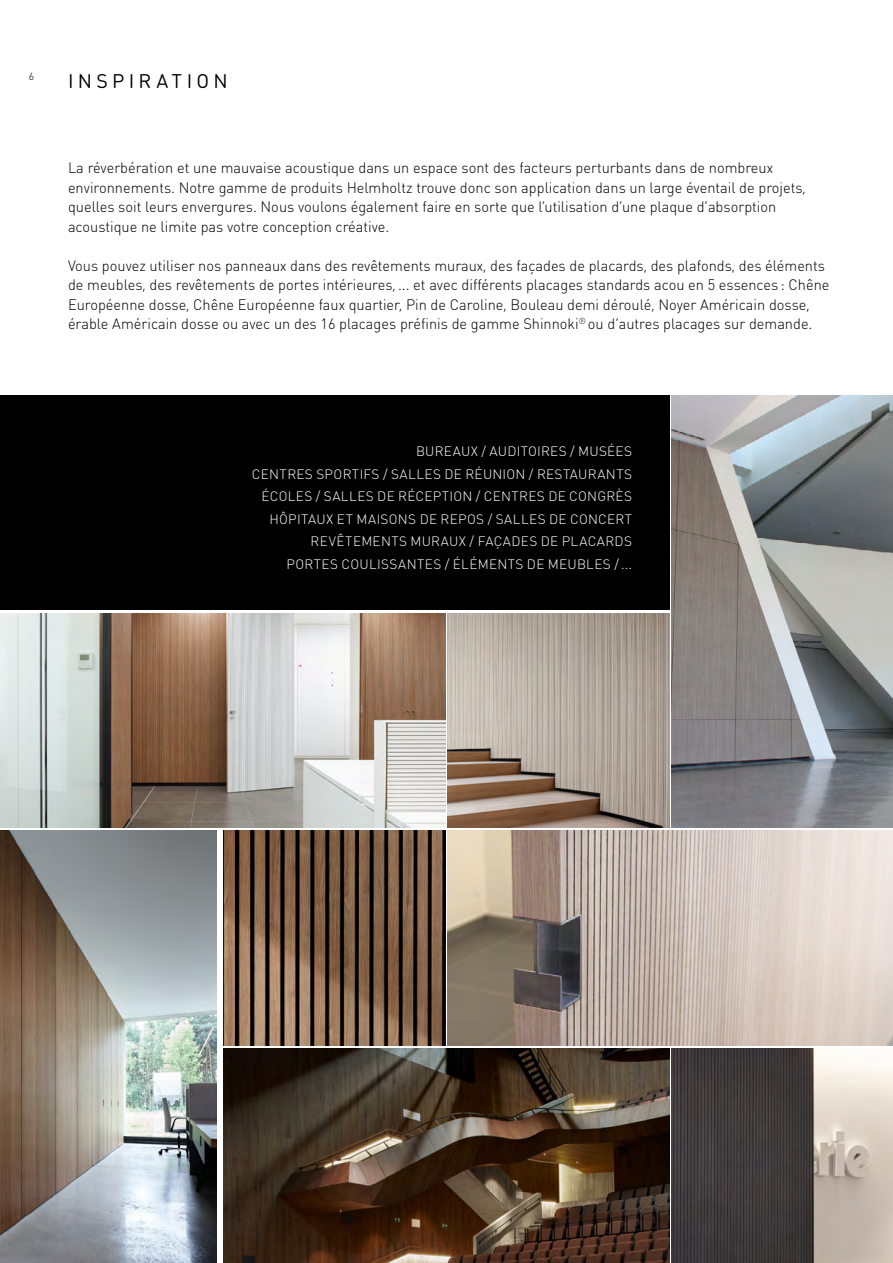
<style>
.page{position:relative;width:893px;height:1263px;background:#fff}
.page>*{position:absolute;margin:0;border:0;box-sizing:border-box;transform-origin:0 0}
.t1{font:19.5px "DIN Round Pro";letter-spacing:.22em;color:#000}
.t2{font:300 15px/19.5px "DIN Round Pro";color:#000}
.t3{font:300 13.5px/22.5px "DIN Round Pro";letter-spacing:.02em;color:#fff;text-align:right}
.t4{font:300 10.5px "DIN Round Pro";color:#000}
</style>
<div class="page">
<div style="left:0;top:395px;width:669px;height:215px;background:#000"></div>
<img style="left:672px;top:395px;width:221px;height:433px">
<img style="left:672px;top:1048px;width:221px;height:215px">
<img style="left:448px;top:613px;width:221px;height:215px">
<img style="left:0;top:831px;width:216px;height:432px">
<img style="left:0;top:613px;width:445px;height:215px">
<img style="left:448px;top:831px;width:445px;height:214px">
<img style="left:224px;top:1048px;width:445px;height:215px">
<img style="left:224px;top:831px;width:221px;height:214px">
<p class="t4" style="left:29px;top:70px;width:7px">6</p>
<h1 class="t1" style="left:68px;top:68px;width:161px">INSPIRATION</h1>
<p class="t2" style="left:68px;top:157px;width:739px">La réverbération et une mauvaise acoustique dans un espace sont des facteurs perturbants dans de nombreux environnements. Notre gamme de produits Helmholtz trouve donc son application dans un large éventail de projets, quelles soit leurs envergures. Nous voulons également faire en sorte que l’utilisation d’une plaque d’absorption acoustique ne limite pas votre conception créative.</p>
<p class="t2" style="left:68px;top:255px;width:763px">Vous pouvez utiliser nos panneaux dans des revêtements muraux, des façades de placards, des plafonds, des éléments de meubles, des revêtements de portes intérieures, ... et avec différents placages standards acou en 5 essences : Chêne Européenne dosse, Chêne Européenne faux quartier, Pin de Caroline, Bouleau demi déroulé, Noyer Américain dosse, érable Américain dosse ou avec un des 16 placages préfinis de gamme Shinnoki<sup>®</sup> ou d’autres placages sur demande.</p>
<p class="t3" style="left:252px;top:440px;width:382px">BUREAUX / AUDITOIRES / MUSÉES<br>CENTRES SPORTIFS / SALLES DE RÉUNION / RESTAURANTS ÉCOLES / SALLES DE RÉCEPTION / CENTRES DE CONGRÈS HÔPITAUX ET MAISONS DE REPOS / SALLES DE CONCERT REVÊTEMENTS MURAUX / FAÇADES DE PLACARDS<br>PORTES COULISSANTES / ÉLÉMENTS DE MEUBLES / ...</p>
</div>
